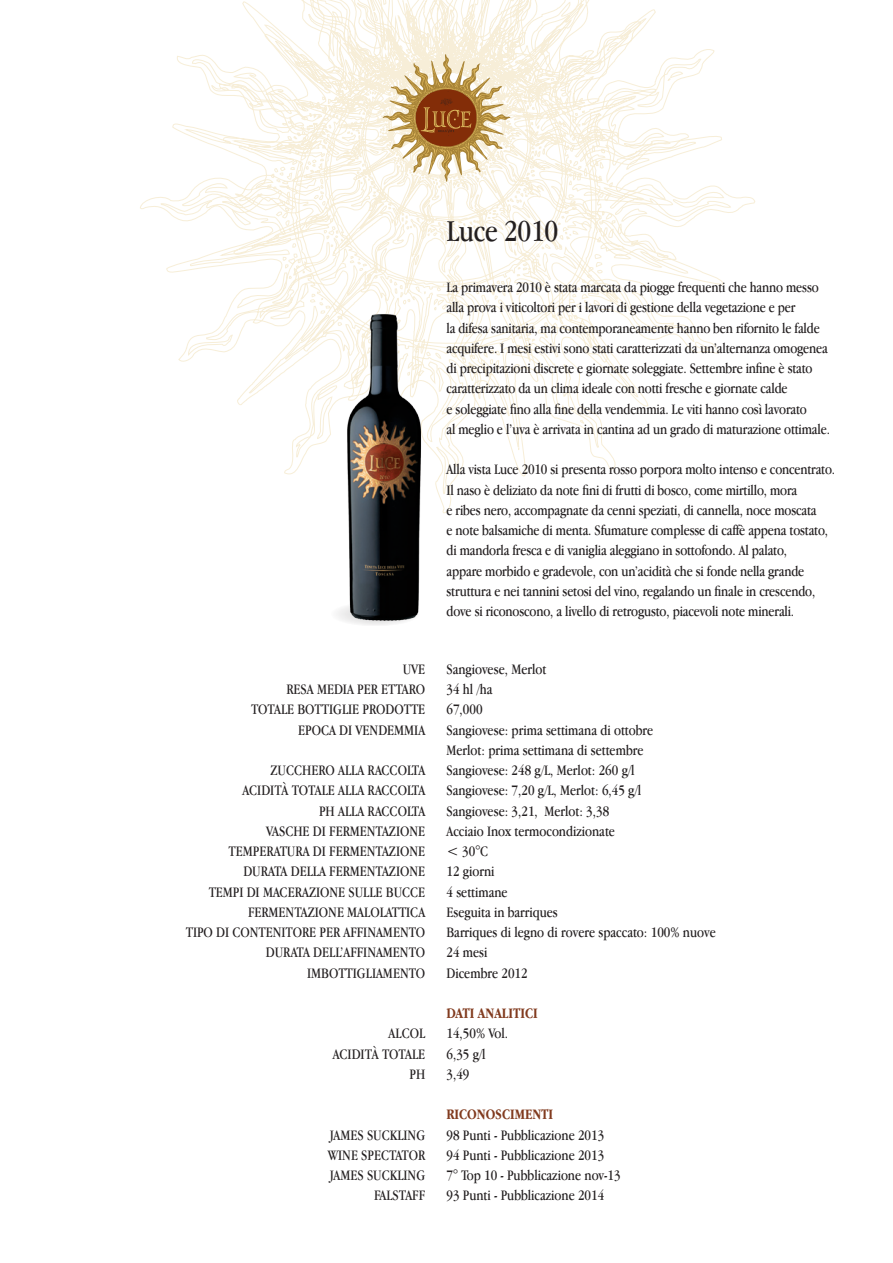
<style>
.page{position:relative;width:893px;height:1263px;background:#fff}
.page>*{position:absolute;margin:0;border:0;box-sizing:border-box;transform-origin:0 0}
.t1{font:31.5px "Apple Garamond";letter-spacing:-.01em;color:#231f20}
.t2{font:15px/20.2px "Apple Garamond";letter-spacing:-.01em;color:#231f20}
.t3{font:700 15px "Apple Garamond";color:#813a1e}
</style>
<div class="page">
<svg style="left:140px;top:0;width:615px;height:514px"></svg>
<svg style="left:383px;top:54px;width:127px;height:128px"></svg>
<div style="left:330px;top:602px;width:89px;height:24px;background:#f4f4f4;border-radius:50%"></div>
<div style="left:330px;top:602px;width:90px;height:24px;border:1px solid #231f20;border-radius:50%"></div>
<img style="left:345px;top:311px;width:78px;height:311px">
<p class="t2" style="left:251px;top:658px;width:176px;text-align:right">UVE<br>RESA MEDIA PER ETTARO<br>TOTALE BOTTIGLIE PRODOTTE<br>EPOCA DI VENDEMMIA</p>
<p class="t2" style="left:186px;top:760px;width:241px;text-align:right">ZUCCHERO ALLA RACCOLTA<br>ACIDITÀ TOTALE ALLA RACCOLTA<br>PH ALLA RACCOLTA<br>VASCHE DI FERMENTAZIONE<br>TEMPERATURA DI FERMENTAZIONE<br>DURATA DELLA FERMENTAZIONE<br>TEMPI DI MACERAZIONE SULLE BUCCE<br>FERMENTAZIONE MALOLATTICA<br>TIPO DI CONTENITORE PER AFFINAMENTO<br>DURATA DELL’AFFINAMENTO<br>IMBOTTIGLIAMENTO</p>
<p class="t2" style="left:333px;top:1023px;width:94px;text-align:right">ALCOL<br>ACIDITÀ TOTALE<br>PH</p>
<p class="t2" style="left:328px;top:1124px;width:78px;text-indent:39px">Suckling<br>Wine Spectator<br>James</p>
<p class="t2" style="left:330px;top:1124px;width:13px">James</p>
<p class="t2" style="left:374px;top:1165px;width:32px;text-indent:-7px">Suckling<br>Falstaff</p>
<h1 class="t1" style="left:446px;top:212px;width:113px">Luce 2010</h1>
<p class="t2" style="left:446px;top:277px;width:385px">La primavera 2010 è stata marcata da piogge frequenti che hanno messo alla prova i viticoltori per i lavori di gestione della vegetazione e per<br>la difesa sanitaria, ma contemporaneamente hanno ben rifornito le falde acquifere. I mesi estivi sono stati caratterizzati da un’alternanza omogenea di precipitazioni discrete e giornate soleggiate. Settembre infine è stato caratterizzato da un clima ideale con notti fresche e giornate calde<br>e soleggiate fino alla fine della vendemmia. Le viti hanno così lavorato<br>al meglio e l’uva è arrivata in cantina ad un grado di maturazione ottimale.</p>
<p class="t2" style="left:446px;top:459px;width:390px">Alla vista Luce 2010 si presenta rosso porpora molto intenso e concentrato.<br>Il naso è deliziato da note fini di frutti di bosco, come mirtillo, mora<br>e ribes nero, accompagnate da cenni speziati, di cannella, noce moscata<br>e note balsamiche di menta. Sfumature complesse di caffè appena tostato, di mandorla fresca e di vaniglia aleggiano in sottofondo. Al palato,<br>appare morbido e gradevole, con un’acidità che si fonde nella grande struttura e nei tannini setosi del vino, regalando un finale in crescendo, dove si riconoscono, a livello di retrogusto, piacevoli note minerali.</p>
<p class="t2" style="left:446px;top:658px;width:271px">Sangiovese, Merlot<br>34 hl /ha<br>67,000<br>Sangiovese: prima settimana di ottobre<br>Merlot: prima settimana di settembre<br>Sangiovese: 248 g/L, Merlot: 260 g/l<br>Sangiovese: 7,20 g/L, Merlot: 6,45 g/l<br>Sangiovese: 3,21, Merlot: 3,38<br>Acciaio Inox termocondizionate<br>&lt; 30°C<br>12 giorni<br>4 settimane<br>Eseguita in barriques<br>Barriques di legno di rovere spaccato: 100% nuove<br>24 mesi<br>Dicembre 2012</p>
<p class="t3" style="left:446px;top:1005px;width:93px">DATI ANALITICI</p>
<p class="t2" style="left:446px;top:1023px;width:63px">14,50% Vol.<br>6,35 g/l<br>3,49</p>
<p class="t3" style="left:446px;top:1106px;width:108px">RICONOSCIMENTI</p>
<p class="t2" style="left:446px;top:1124px;width:176px">98 Punti - Pubblicazione 2013<br>94 Punti - Pubblicazione 2013<br>7° Top 10 - Pubblicazione nov-13<br>93 Punti - Pubblicazione 2014</p>
</div>
